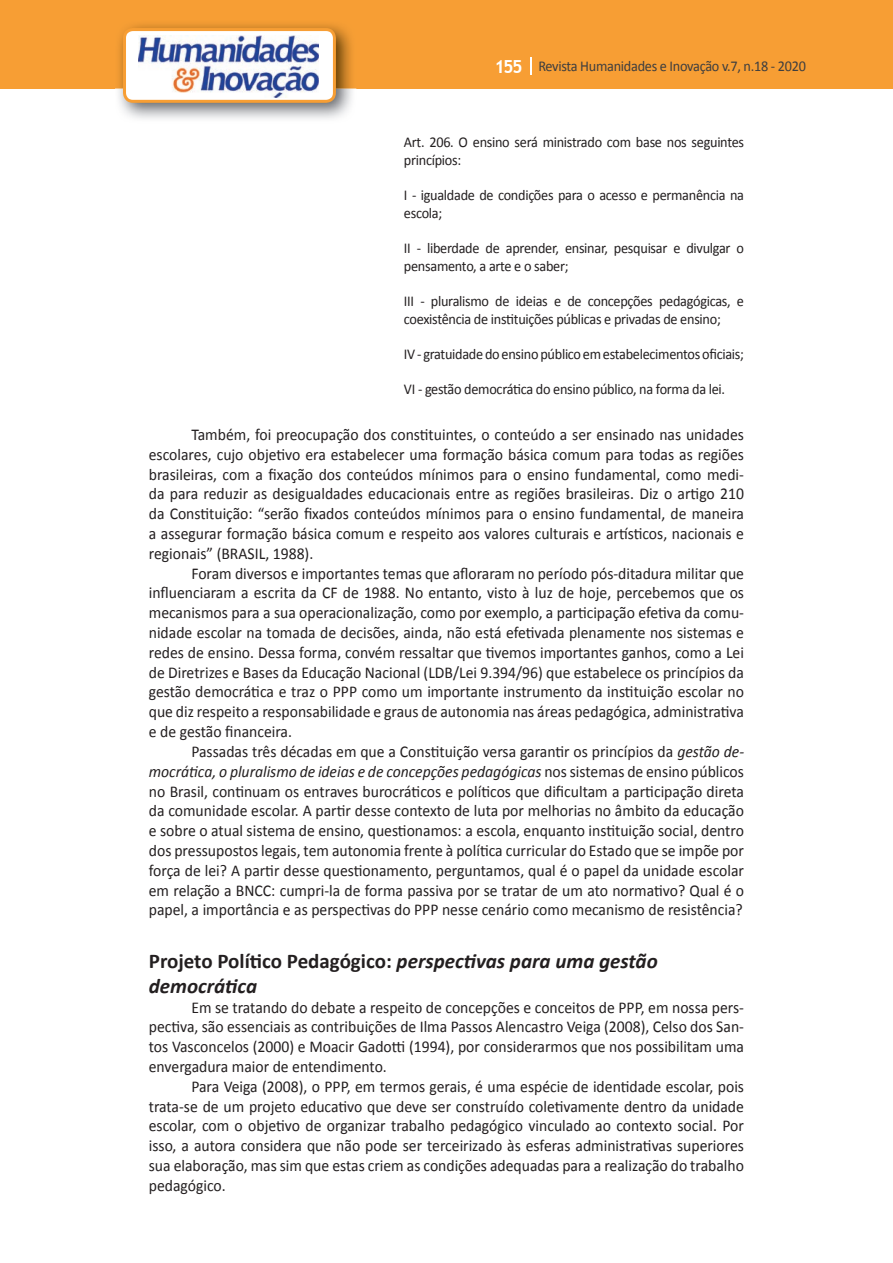
<style>
.page{position:relative;width:893px;height:1263px;background:#fff}
.page>*{position:absolute;margin:0;border:0;box-sizing:border-box;transform-origin:0 0}
.t1{font:italic 700 21px/25.2px "Calibri";color:#231f20}
.t2{font:16.5px/19.8px "Calibri";color:#231f20;text-align:justify;scale:.95 1}
.t3{font:15px/18px "Calibri";letter-spacing:-.02em;color:#231f20;scale:.95 1}
.t4{font:15px "Calibri";letter-spacing:-.02em;color:#3e3e3f;scale:.95 1}
.s1{font-family:"Trebuchet MS";font-weight:700;font-size:18px;color:#fff}
.s2{font-style:italic}
.s3{font-style:normal}
</style>
<div class="page">
<div style="left:0;top:0;width:893px;height:88px;background:#f79e34"></div>
<svg style="left:530px;top:57px;width:2px;height:18px"></svg>
<img style="left:115px;top:24px;width:241px;height:95px">
<svg style="left:123px;top:28px;width:213px;height:75px"></svg>
<p class="t4" style="left:495px;top:57px;width:329px"><span class="s1">155</span> Revista Humanidades e Inovação v.7, n.18 - 2020</p>
<p class="t3" style="left:404px;top:133px;width:359px">Art. 206. O ensino será ministrado com base nos seguintes princípios:</p>
<p class="t3" style="left:404px;top:186px;width:359px">I - igualdade de condições para o acesso e permanência na escola;</p>
<p class="t3" style="left:404px;top:239px;width:359px">II - liberdade de aprender, ensinar, pesquisar e divulgar o pensamento, a arte e o saber;</p>
<p class="t3" style="left:404px;top:292px;width:359px">III - pluralismo de ideias e de concepções pedagógicas, e coexistência de instituições públicas e privadas de ensino;</p>
<p class="t3" style="left:404px;top:345px;width:359px">IV - gratuidade do ensino público em estabelecimentos oficiais;</p>
<p class="t3" style="left:404px;top:380px;width:340px">VI - gestão democrática do ensino público, na forma da lei.</p>
<p class="t2" style="left:149px;top:425px;width:628px;text-indent:43px">Também, foi preocupação dos constituintes, o conteúdo a ser ensinado nas unidades escolares, cujo objetivo era estabelecer uma formação básica comum para todas as regiões brasileiras, com a fixação dos conteúdos mínimos para o ensino fundamental, como medi&shy;da para reduzir as desigualdades educacionais entre as regiões brasileiras. Diz o artigo 210 da Constituição: “serão fixados conteúdos mínimos para o ensino fundamental, de maneira a assegurar formação básica comum e respeito aos valores culturais e artísticos, nacionais e regionais” (BRASIL, 1988).</p>
<p class="t2" style="left:149px;top:563px;width:628px;text-indent:43px">Foram diversos e importantes temas que afloraram no período pós-ditadura militar que influenciaram a escrita da CF de 1988. No entanto, visto à luz de hoje, percebemos que os mecanismos para a sua operacionalização, como por exemplo, a participação efetiva da comu&shy;nidade escolar na tomada de decisões, ainda, não está efetivada plenamente nos sistemas e redes de ensino. Dessa forma, convém ressaltar que tivemos importantes ganhos, como a Lei de Diretrizes e Bases da Educação Nacional (LDB/Lei 9.394/96) que estabelece os princípios da gestão democrática e traz o PPP como um importante instrumento da instituição escolar no que diz respeito a responsabilidade e graus de autonomia nas áreas pedagógica, administrativa e de gestão financeira.</p>
<p class="t2" style="left:149px;top:741px;width:628px;text-indent:43px">Passadas três décadas em que a Constituição versa garantir os princípios da <span class="s2">gestão de&shy;mocrática, o pluralismo de ideias e de concepções pedagógicas</span> nos sistemas de ensino públicos no Brasil, continuam os entraves burocráticos e políticos que dificultam a participação direta da comunidade escolar. A partir desse contexto de luta por melhorias no âmbito da educação e sobre o atual sistema de ensino, questionamos: a escola, enquanto instituição social, dentro dos pressupostos legais, tem autonomia frente à política curricular do Estado que se impõe por força de lei? A partir desse questionamento, perguntamos, qual é o papel da unidade escolar em relação a BNCC: cumpri-la de forma passiva por se tratar de um ato normativo? Qual é o papel, a importância e as perspectivas do PPP nesse cenário como mecanismo de resistência?</p>
<p class="t1" style="left:149px;top:948px;width:510px"><span class="s3">Projeto Político Pedagógico:</span> perspectivas para uma gestão democrática</p>
<p class="t2" style="left:149px;top:997px;width:628px;text-indent:43px">Em se tratando do debate a respeito de concepções e conceitos de PPP, em nossa pers&shy;pectiva, são essenciais as contribuições de Ilma Passos Alencastro Veiga (2008), Celso dos San&shy;tos Vasconcelos (2000) e Moacir Gadotti (1994), por considerarmos que nos possibilitam uma envergadura maior de entendimento.</p>
<p class="t2" style="left:149px;top:1076px;width:628px;text-indent:43px">Para Veiga (2008), o PPP, em termos gerais, é uma espécie de identidade escolar, pois trata-se de um projeto educativo que deve ser construído coletivamente dentro da unidade escolar, com o objetivo de organizar trabalho pedagógico vinculado ao contexto social. Por isso, a autora considera que não pode ser terceirizado às esferas administrativas superiores sua elaboração, mas sim que estas criem as condições adequadas para a realização do trabalho pedagógico.</p>
</div>
